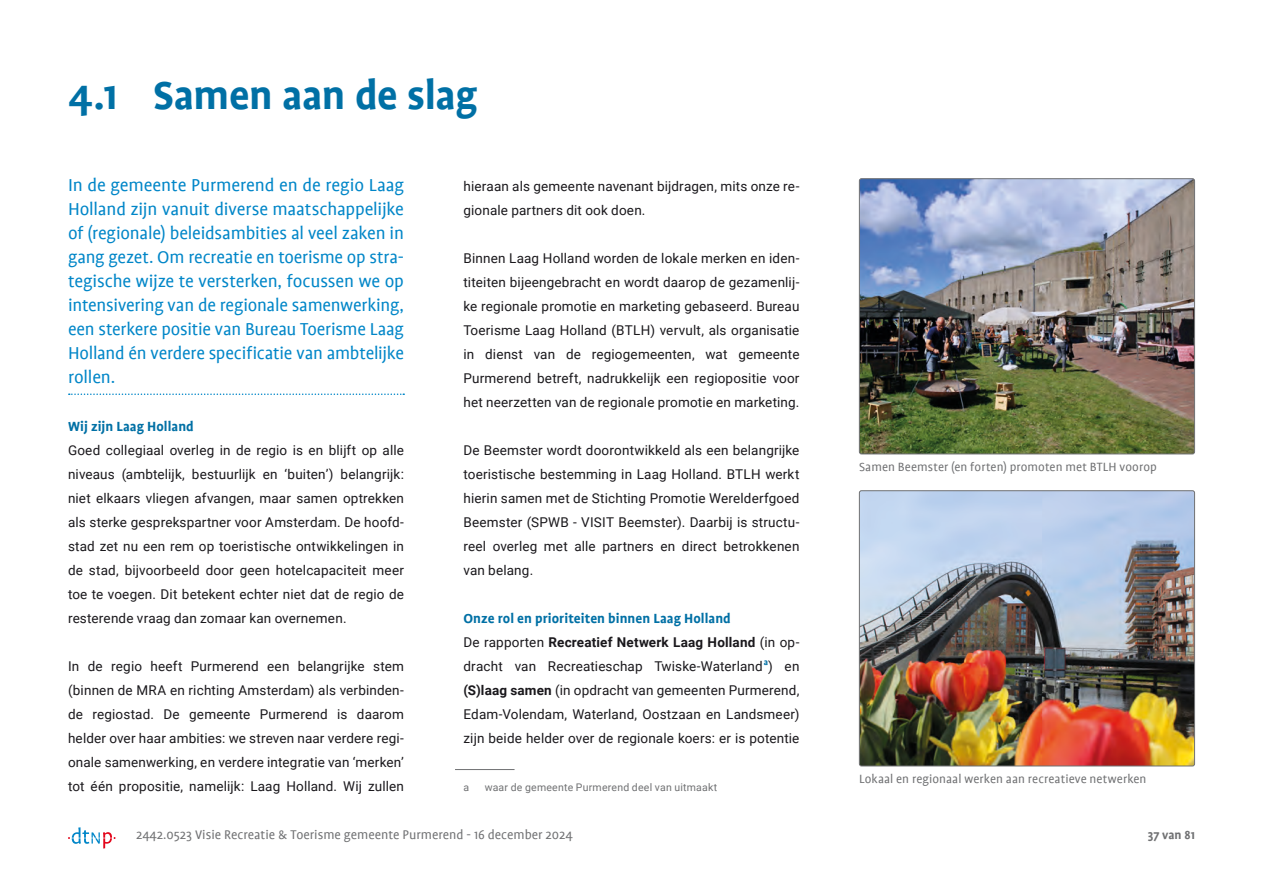
<style>
.page{position:relative;width:1263px;height:893px;background:#fff}
.page>*{position:absolute;margin:0;border:0;box-sizing:border-box;transform-origin:0 0}
.t1{font:700 45px "Profile";letter-spacing:-.01em;color:#0070a5}
.Lead{font:19.5px/24px "Profile";letter-spacing:-.01em;color:#0086c8;text-align:justify}
.t2{font:700 15px "Profile";letter-spacing:.005em;color:#0070a5}
.t3{font:14.25px "Profile";color:#707173}
.Standaard{font:13.5px/24px "Roboto";letter-spacing:.01em;color:#1a181c;text-align:justify}
.t4{font:13.5px "Profile";letter-spacing:.005em;color:#707173}
.t5{font:700 13.5px "Profile";color:#707173}
.Voetnoottekst{font:10.5px "Roboto";letter-spacing:.02em;color:#707173}
.s1{font-weight:700}
</style>
<div class="page">
<svg style="left:68px;top:827px;width:48px;height:21px"></svg>
<svg style="left:69px;top:393px;width:335px;height:2px"></svg>
<hr style="left:455px;top:769px;width:59px;height:1px;background:#707173">
<img style="left:859px;top:492px;width:334px;height:274px">
<div style="left:859px;top:490px;width:336px;height:276px;border:1px solid #707173;border-radius:2px"></div>
<img style="left:859px;top:180px;width:334px;height:274px">
<div style="left:859px;top:178px;width:336px;height:276px;border:1px solid #707173;border-radius:2px"></div>
<h2 class="t1" style="left:68px;top:71px;width:411px">4.1 Samen aan de slag</h2>
<p class="Lead" style="left:68px;top:173px;width:337px">In de gemeente Purmerend en de regio Laag Holland zijn vanuit diverse maatschappelijke of (regionale) beleidsambities al veel zaken in gang gezet. Om recreatie en toerisme op stra&shy;tegische wijze te versterken, focussen we op intensivering van de regionale samenwerking, een sterkere positie van Bureau Toerisme Laag Holland én verdere specificatie van ambtelijke rollen.</p>
<h3 class="t2" style="left:68px;top:418px;width:127px">Wij zijn Laag Holland</h3>
<p class="Standaard" style="left:68px;top:437px;width:337px">Goed collegiaal overleg in de regio is en blijft op alle niveaus (ambtelijk, bestuurlijk en ‘buiten’) belangrijk: niet elkaars vliegen afvangen, maar samen optrekken als sterke gesprekspartner voor Amsterdam. De hoofd&shy;stad zet nu een rem op toeristische ontwikkelingen in de stad, bijvoorbeeld door geen hotelcapaciteit meer toe te voegen. Dit betekent echter niet dat de regio de resterende vraag dan zomaar kan overnemen.</p>
<p class="Standaard" style="left:68px;top:653px;width:337px">In de regio heeft Purmerend een belangrijke stem (binnen de MRA en richting Amsterdam) als verbinden&shy;de regiostad. De gemeente Purmerend is daarom helder over haar ambities: we streven naar verdere regi&shy;onale samenwerking, en verdere integratie van ‘merken’ tot één propositie, namelijk: Laag Holland. Wij zullen</p>
<p class="Standaard" style="left:463px;top:173px;width:337px">hieraan als gemeente navenant bijdragen, mits onze re&shy;gionale partners dit ook doen.</p>
<p class="Standaard" style="left:463px;top:245px;width:337px">Binnen Laag Holland worden de lokale merken en iden&shy;titeiten bijeengebracht en wordt daarop de gezamenlij&shy;ke regionale promotie en marketing gebaseerd. Bureau Toerisme Laag Holland (BTLH) vervult, als organisatie in dienst van de regiogemeenten, wat gemeente Purmerend betreft, nadrukkelijk een regiopositie voor het neerzetten van de regionale promotie en marketing.</p>
<p class="Standaard" style="left:463px;top:437px;width:337px">De Beemster wordt doorontwikkeld als een belangrijke toeristische bestemming in Laag Holland. BTLH werkt hierin samen met de Stichting Promotie Werelderfgoed Beemster (SPWB - VISIT Beemster). Daarbij is structu&shy;reel overleg met alle partners en direct betrokkenen van belang.</p>
<h3 class="t2" style="left:463px;top:610px;width:269px">Onze rol en prioriteiten binnen Laag Holland</h3>
<p class="Standaard" style="left:463px;top:629px;width:337px">De rapporten <span class="s1">Recreatief Netwerk Laag Holland</span> (in op&shy;dracht van Recreatieschap Twiske-Waterland<sup>a</sup>) en <span class="s1">(S)laag samen</span> (in opdracht van gemeenten Purmerend, Edam-Volendam, Waterland, Oostzaan en Landsmeer) zijn beide helder over de regionale koers: er is potentie</p>
<p class="Voetnoottekst" style="left:463px;top:779px;width:7px">a</p>
<p class="Voetnoottekst" style="left:485px;top:779px;width:234px">waar de gemeente Purmerend deel van uitmaakt</p>
<p class="t4" style="left:859px;top:460px;width:299px">Samen Beemster (en forten) promoten met BTLH voorop</p>
<p class="t4" style="left:859px;top:772px;width:289px">Lokaal en regionaal werken aan recreatieve netwerken</p>
<p class="t3" style="left:136px;top:827px;width:438px">2442.0523 Visie Recreatie &amp; Toerisme gemeente Purmerend - 16 december 2024</p>
<p class="t5" style="left:1148px;top:827px;width:49px">37 van 81</p>
</div>
